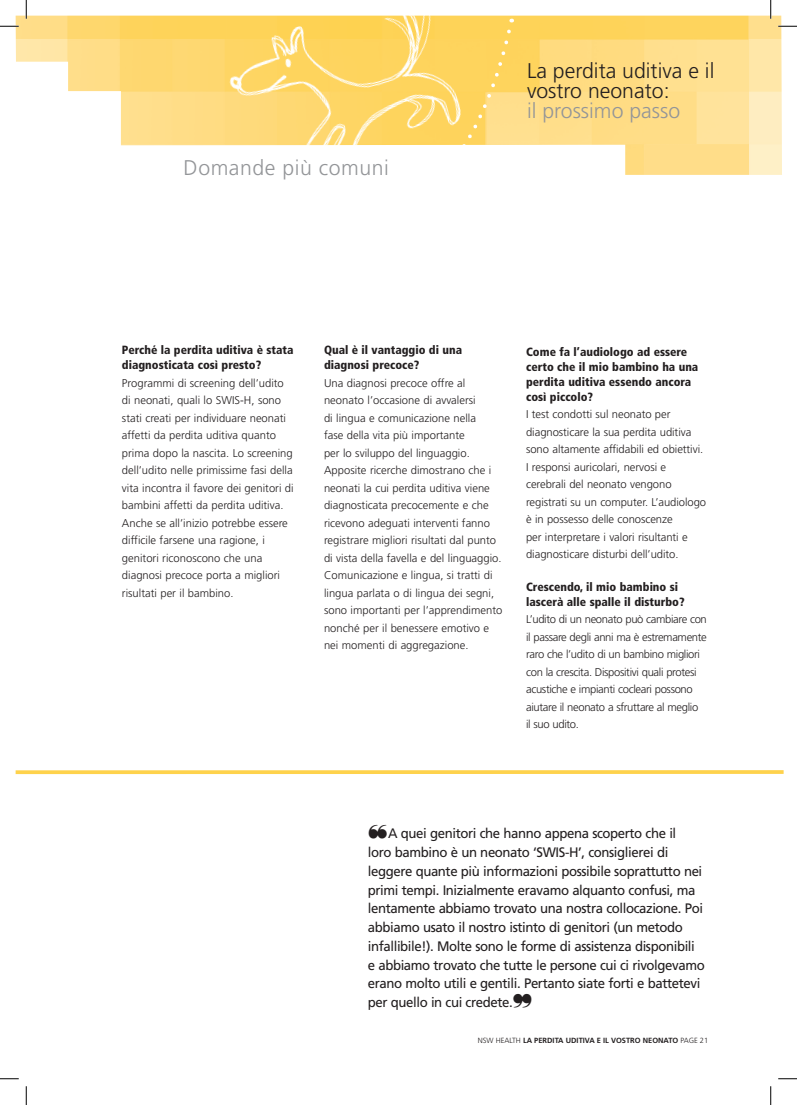
<style>
.page{position:relative;width:797px;height:1105px;background:#fff}
.page>*{position:absolute;margin:0;border:0;box-sizing:border-box;transform-origin:0 0}
.t1{font:300 21.25px/20px "Frutiger";color:#231f20}
.t2{font:300 21.25px "Frutiger";letter-spacing:.025em;color:#939598}
.t3{font:300 21.25px "Frutiger";color:#939598}
.t4{font:13.75px/18.8px "Frutiger";letter-spacing:-.03em;color:#231f20;scale:.96 1}
.t5{font:900 condensed 11.88px/15px "Frutiger";color:#231f20}
.t6{font:300 11.25px/17.5px "Frutiger";color:#231f20}
.t7{font:300 11.25px/17.5px "Frutiger";letter-spacing:-.03em;color:#231f20}
.t8{font:700 7.5px "Frutiger";color:#231f20}
.s1{font-weight:300}
</style>
<div class="page">
<img style="left:16px;top:16px;width:766px;height:159px">
<svg style="left:493px;top:19px;width:20px;height:156px"></svg>
<img style="left:209px;top:15px;width:284px;height:160px">
<svg style="left:16px;top:770px;width:767px;height:4px;fill:#fed24c"></svg>
<svg style="left:0;top:25px;width:19px;height:2px"></svg>
<svg style="left:778px;top:25px;width:19px;height:2px"></svg>
<svg style="left:0;top:1078px;width:19px;height:1px"></svg>
<svg style="left:778px;top:1078px;width:19px;height:1px"></svg>
<svg style="left:25px;top:0;width:2px;height:19px"></svg>
<svg style="left:25px;top:1086px;width:2px;height:19px"></svg>
<svg style="left:770px;top:0;width:1px;height:19px"></svg>
<svg style="left:770px;top:1086px;width:1px;height:19px"></svg>
<h1 class="t2" style="left:184px;top:156px;width:207px">Domande più comuni</h1>
<h1 class="t1" style="left:527px;top:61px;width:189px">La perdita uditiva e il vostro neonato:</h1>
<h1 class="t3" style="left:527px;top:98px;width:155px">il prossimo passo</h1>
<p class="t5" style="left:122px;top:342px;width:173px">Perché la perdita uditiva è stata diagnosticata così presto?</p>
<p class="t6" style="left:122px;top:374px;width:173px">Programmi di screening dell’udito di neonati, quali lo SWIS-H, sono stati creati per individuare neonati affetti da perdita uditiva quanto prima dopo la nascita. Lo screening dell’udito nelle primissime fasi della vita incontra il favore dei genitori di bambini affetti da perdita uditiva.<br>Anche se all’inizio potrebbe essere difficile farsene una ragione, i genitori riconoscono che una diagnosi precoce porta a migliori risultati per il bambino.</p>
<p class="t5" style="left:324px;top:342px;width:139px">Qual è il vantaggio di una diagnosi precoce?</p>
<p class="t6" style="left:324px;top:374px;width:180px">Una diagnosi precoce offre al neonato l’occasione di avvalersi<br>di lingua e comunicazione nella<br>fase della vita più importante<br>per lo sviluppo del linguaggio.<br>Apposite ricerche dimostrano che i neonati la cui perdita uditiva viene diagnosticata precocemente e che ricevono adeguati interventi fanno registrare migliori risultati dal punto di vista della favella e del linguaggio.<br>Comunicazione e lingua, si tratti di lingua parlata o di lingua dei segni, sono importanti per l’apprendimento nonché per il benessere emotivo e nei momenti di aggregazione.</p>
<p class="t5" style="left:526px;top:344px;width:174px">Come fa l’audiologo ad essere certo che il mio bambino ha una perdita uditiva essendo ancora così piccolo?</p>
<p class="t6" style="left:526px;top:406px;width:182px">I test condotti sul neonato per diagnosticare la sua perdita uditiva sono altamente affidabili ed obiettivi.<br>I responsi auricolari, nervosi e cerebrali del neonato vengono registrati su un computer. L’audiologo è in possesso delle conoscenze<br>per interpretare i valori risultanti e diagnosticare disturbi dell’udito.</p>
<p class="t5" style="left:526px;top:579px;width:160px">Crescendo, il mio bambino si lascerà alle spalle il disturbo?</p>
<p class="t7" style="left:526px;top:611px;width:182px">L’udito di un neonato può cambiare con il passare degli anni ma è estremamente raro che l’udito di un bambino migliori con la crescita. Dispositivi quali protesi acustiche e impianti cocleari possono aiutare il neonato a sfruttare al meglio<br>il suo udito.</p>
<p class="t4" style="left:368px;top:824px;width:352px">❝A quei genitori che hanno appena scoperto che il<br>loro bambino è un neonato ‘SWIS-H’, consiglierei di leggere quante più informazioni possibile soprattutto nei primi tempi. Inizialmente eravamo alquanto confusi, ma lentamente abbiamo trovato una nostra collocazione. Poi abbiamo usato il nostro istinto di genitori (un metodo infallibile!). Molte sono le forme di assistenza disponibili e abbiamo trovato che tutte le persone cui ci rivolgevamo erano molto utili e gentili. Pertanto siate forti e battetevi per quello in cui credete.❞</p>
<p class="t8" style="left:478px;top:1036px;width:232px"><span class="s1">NSW HEALTH</span> LA PERDITA UDITIVA E IL VOSTRO NEONATO <span class="s1">PAGE 21</span></p>
</div>
